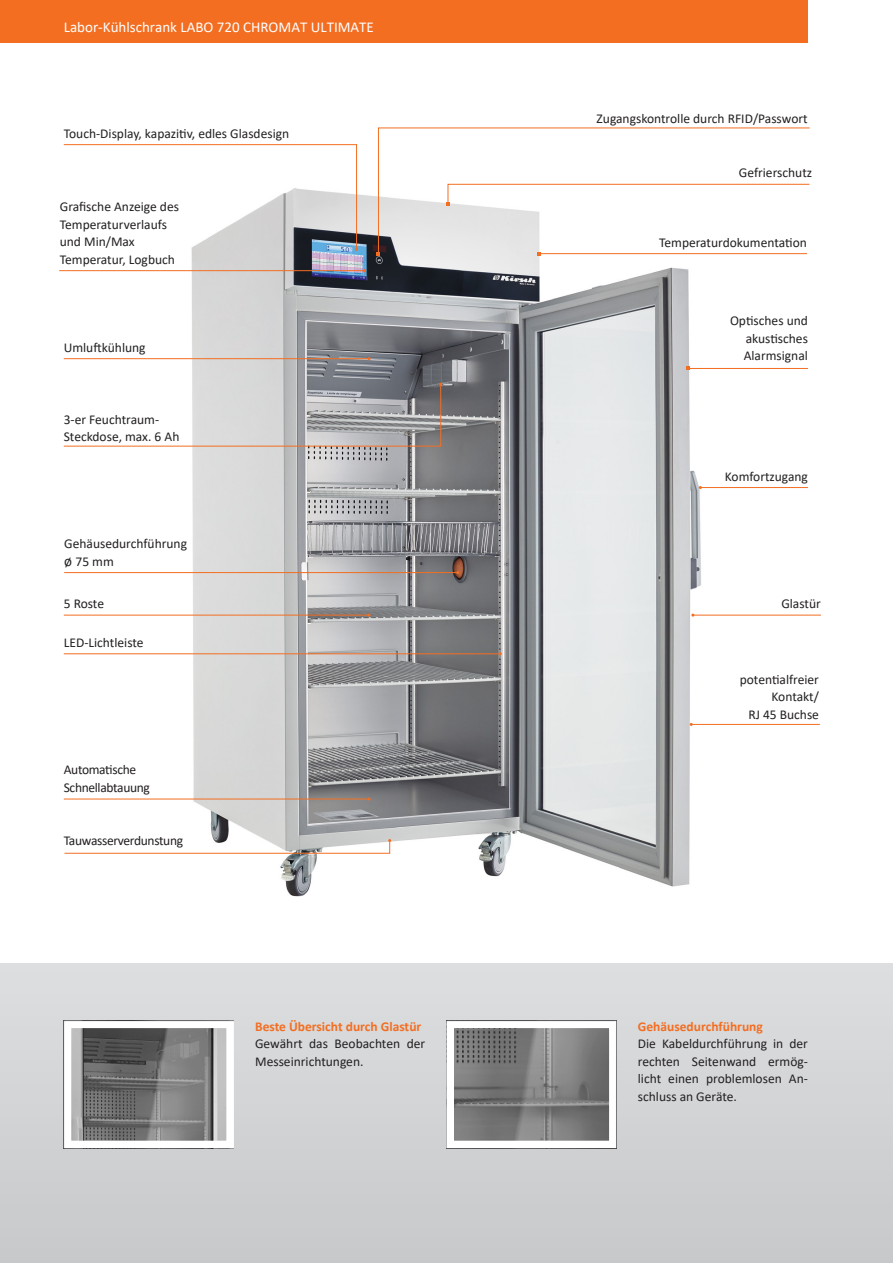
<style>
.page{position:relative;width:893px;height:1263px;background:#fff}
.page>*{position:absolute;margin:0;border:0;box-sizing:border-box;transform-origin:0 0}
.t1{font:15px "Calibri";color:#fff}
.Fließtext_9_pt_-_2_m{font:13.5px/17.5px "Calibri";color:#231f20}
.Fließtext_9_pt_Stand{font:13.5px/17.5px "Calibri";color:#231f20}
.Fließtext_9_pt_Stand-2{font:13.5px/17.5px "Calibri";letter-spacing:-.025em;color:#231f20}
.t2{font:700 13.5px "Calibri";color:#f36e21}
.s1{font-size:15px}
</style>
<div class="page">
<img style="left:190px;top:194px;width:512px;height:703px">
<svg style="left:64px;top:839px;width:327px;height:15px"></svg>
<div style="left:0;top:963px;width:893px;height:300px;background:#d1d2d4"></div>
<div style="left:0;top:0;width:808px;height:43px;background:#f36e21"></div>
<svg style="left:63px;top:1020px;width:171px;height:129px;background:#919191"></svg>
<svg style="left:446px;top:1020px;width:171px;height:129px;background:#919191"></svg>
<svg style="left:63px;top:144px;width:295px;height:107px"></svg>
<hr style="left:64px;top:358px;width:305px;height:1px;background:#f36e21">
<svg style="left:63px;top:383px;width:379px;height:64px"></svg>
<hr style="left:64px;top:572px;width:394px;height:1px;background:#f36e21">
<hr style="left:64px;top:615px;width:305px;height:1px;background:#f36e21">
<hr style="left:64px;top:653px;width:436px;height:1px;background:#f36e21">
<hr style="left:64px;top:799px;width:305px;height:1px;background:#f36e21">
<hr style="left:688px;top:368px;width:120px;height:1px;background:#f36e21">
<hr style="left:700px;top:487px;width:108px;height:1px;background:#f36e21">
<hr style="left:691px;top:724px;width:129px;height:1px;background:#f36e21">
<hr style="left:59px;top:270px;width:305px;height:1px;background:#f36e21">
<svg style="left:378px;top:127px;width:432px;height:127px"></svg>
<hr style="left:539px;top:253px;width:268px;height:1px;background:#f36e21">
<hr style="left:693px;top:615px;width:128px;height:1px;background:#f36e21">
<p class="t1" style="left:64px;top:17px;width:312px">Labor-Kühlschrank LABO 720 CHROMAT ULTIMATE</p>
<p class="Fließtext_9_pt_-_2_m" style="left:64px;top:124px;width:227px">Touch-Display, kapazitiv, edles Glasdesign</p>
<p class="Fließtext_9_pt_-_2_m" style="left:60px;top:197px;width:121px">Grafische Anzeige des<br>Temperaturverlaufs und Min/Max<br>Temperatur, Logbuch</p>
<p class="Fließtext_9_pt_Stand" style="left:64px;top:338px;width:83px">Umluftkühlung</p>
<p class="Fließtext_9_pt_Stand" style="left:64px;top:410px;width:117px">3-er Feuchtraum-<br>Steckdose, max. 6 Ah</p>
<p class="Fließtext_9_pt_Stand" style="left:64px;top:534px;width:124px">Gehäusedurchführung</p>
<p class="Fließtext_9_pt_Stand" style="left:64px;top:552px;width:51px"><span class="s1">ø</span> 75 mm</p>
<p class="Fließtext_9_pt_Stand" style="left:64px;top:594px;width:42px">5 Roste</p>
<p class="Fließtext_9_pt_Stand" style="left:64px;top:633px;width:81px">LED-Lichtleiste</p>
<p class="Fließtext_9_pt_Stand-2" style="left:64px;top:761px;width:88px">Automatische<br>Schnellabtauung</p>
<p class="Fließtext_9_pt_Stand-2" style="left:64px;top:831px;width:121px">Tauwasserverdunstung</p>
<p class="t2" style="left:255px;top:1017px;width:168px">Beste Übersicht durch Glastür</p>
<p class="Fließtext_9_pt_-_2_m" style="left:255px;top:1035px;width:172px">Gewährt das Beobachten der<br>Messeinrichtungen.</p>
<p class="Fließtext_9_pt_-_2_m" style="left:597px;top:110px;width:213px">Zugangskontrolle durch RFID/Passwort</p>
<p class="Fließtext_9_pt_Stand" style="left:739px;top:163px;width:75px">Gefrierschutz</p>
<p class="Fließtext_9_pt_-_2_m" style="left:659px;top:233px;width:149px">Temperaturdokumentation</p>
<p class="Fließtext_9_pt_Stand" style="left:730px;top:311px;width:79px;text-align:right">Optisches und akustisches</p>
<p class="Fließtext_9_pt_Stand" style="left:744px;top:347px;width:66px">Alarmsignal</p>
<p class="Fließtext_9_pt_Stand" style="left:725px;top:467px;width:85px">Komfortzugang</p>
<p class="Fließtext_9_pt_Stand" style="left:781px;top:594px;width:41px">Glastür</p>
<p class="Fließtext_9_pt_-_2_m" style="left:740px;top:670px;width:81px;text-align:right">potentialfreier<br>Kontakt/<br>RJ 45 Buchse</p>
<p class="t2" style="left:638px;top:1017px;width:127px">Gehäusedurchführung</p>
<p class="Fließtext_9_pt_-_2_m" style="left:638px;top:1035px;width:172px;text-align:justify">Die Kabeldurchführung in der rechten Seitenwand ermög&shy;licht einen problemlosen An&shy;schluss an Geräte.</p>
</div>
